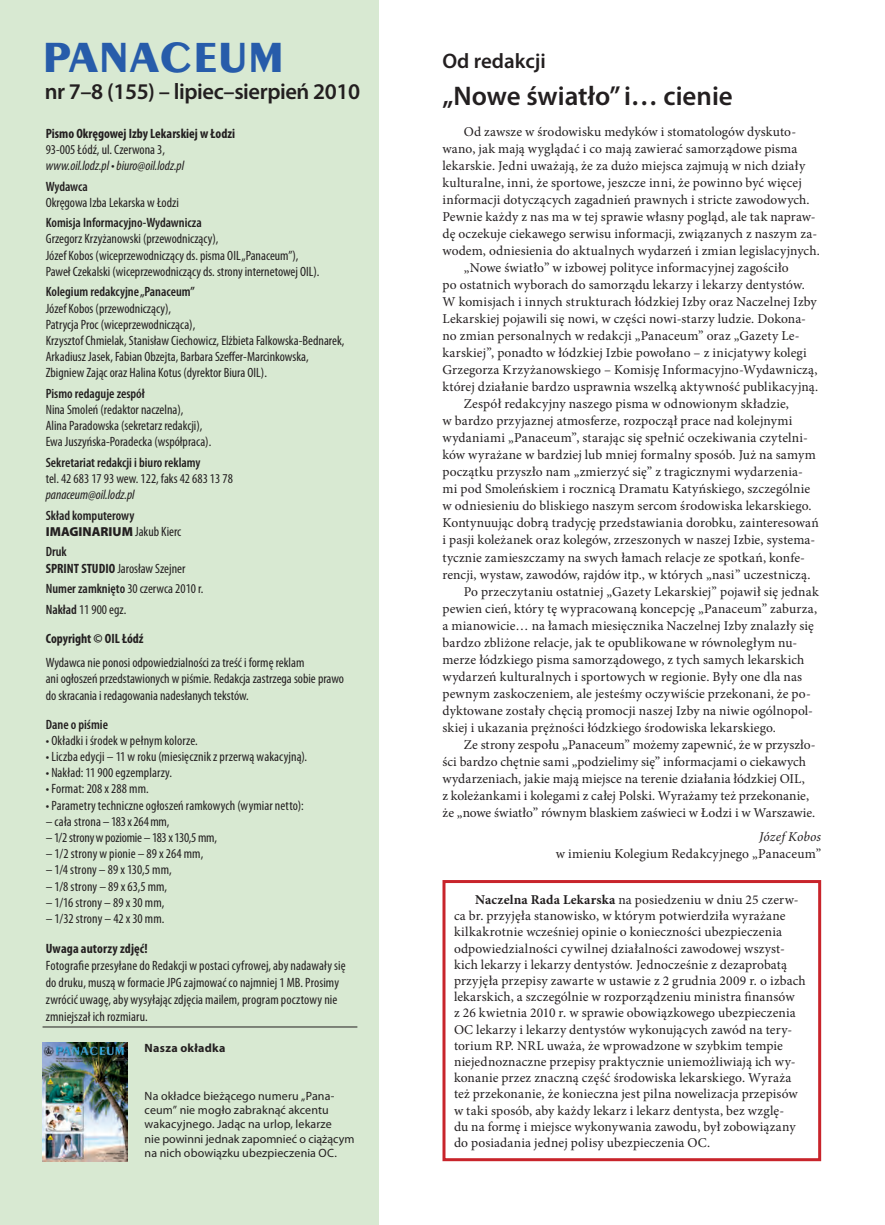
<style>
.page{position:relative;width:885px;height:1225px;background:#fff}
.page>*{position:absolute;margin:0;border:0;box-sizing:border-box;transform-origin:0 0}
.t1{font:700 45px "Penguin";color:#275caa}
.P_Nadtytuł{font:600 27px "Myriad Pro";color:#231f20}
.t2{font:600 22.5px "Myriad Pro";letter-spacing:-.02em;color:#231f20}
.P_Nadtytuł-2{font:600 21px "Myriad Pro";color:#231f20}
.P_Tekst{font:13.5px/17px "Minion Pro";letter-spacing:.01em;color:#231f20}
.P_Tekst_prosty{font:condensed 13.5px/16.2px "Myriad Pro";color:#231f20}
.P_Konferencje{font:condensed 13.5px/16.2px "Myriad Pro";color:#231f20}
.t3{font:600 condensed 13.5px "Myriad Pro";color:#231f20}
.P_Tekst_prosty-2{font:700 condensed 13.5px "Myriad Pro";color:#231f20}
.P_Ogłoszenia{font:italic condensed 13.5px "Myriad Pro";color:#231f20}
.P_Tekst-2{font:italic 13.5px "Minion Pro";letter-spacing:.01em;color:#231f20}
.t4{font:900 13.05px "Myriad Pro";color:#231f20}
.P_Tekst_prosty-3{font:12px/14.4px "Myriad Pro";letter-spacing:.01em;color:#231f20}
.P_Tekst-3{font:700 12px "Myriad Pro";letter-spacing:.025em;color:#231f20}
.s1{font-style:italic}
.s2{font-weight:400;font-stretch:condensed;font-size:13.5px}
.s3{font-weight:600}
.s4{font-weight:700}
</style>
<div class="page">
<div style="left:0;top:0;width:378px;height:1225px;background:#d8e9d2"></div>
<img style="left:43px;top:1042px;width:85px;height:119px">
<hr style="left:43px;top:1026px;width:314px;height:1px;background:#231f20">
<div style="left:442px;top:880px;width:379px;height:281px;border:3px solid #c8242b"></div>
<p class="t1" style="left:43px;top:31px;width:243px">PANACEUM</p>
<p class="t2" style="left:45px;top:77px;width:317px">nr 7–8 (155) – lipiec–sierpień 2010</p>
<p class="P_Tekst_prosty-2" style="left:46px;top:125px;width:191px">Pismo Okręgowej Izby Lekarskiej w Łodzi</p>
<p class="P_Tekst_prosty" style="left:46px;top:141px;width:121px">93-005 Łódź, ul. Czerwona 3,</p>
<p class="P_Ogłoszenia" style="left:46px;top:157px;width:140px">www.oil.lodz.pl • biuro@oil.lodz.pl</p>
<p class="t3" style="left:46px;top:178px;width:44px">Wydawca</p>
<p class="P_Tekst_prosty" style="left:46px;top:194px;width:135px">Okręgowa Izba Lekarska w Łodzi</p>
<p class="t3" style="left:46px;top:214px;width:157px">Komisja Informacyjno-Wydawnicza</p>
<p class="P_Tekst_prosty" style="left:46px;top:231px;width:275px">Grzegorz Krzyżanowski (przewodniczący),<br>Józef Kobos (wiceprzewodniczący ds. pisma OIL „Panaceum”),<br>Paweł Czekalski (wiceprzewodniczący ds. strony internetowej OIL).</p>
<p class="t3" style="left:46px;top:283px;width:150px">Kolegium redakcyjne „Panaceum”</p>
<p class="P_Konferencje" style="left:46px;top:300px;width:127px">Józef Kobos (przewodniczący),</p>
<p class="P_Konferencje" style="left:46px;top:316px;width:151px">Patrycja Proc (wiceprzewodnicząca),</p>
<p class="P_Konferencje" style="left:46px;top:332px;width:300px">Krzysztof Chmielak, Stanisław Ciechowicz, Elżbieta Falkowska-Bednarek,<br>Arkadiusz Jasek, Fabian Obzejta, Barbara Szeffer-Marcinkowska,<br>Zbigniew Zając oraz Halina Kotus (dyrektor Biura OIL).</p>
<p class="t3" style="left:46px;top:385px;width:100px">Pismo redaguje zespół</p>
<p class="P_Tekst_prosty" style="left:46px;top:401px;width:139px">Nina Smoleń (redaktor naczelna),</p>
<p class="P_Tekst_prosty" style="left:46px;top:417px;width:158px">Alina Paradowska (sekretarz redakcji),</p>
<p class="P_Tekst_prosty" style="left:46px;top:434px;width:167px">Ewa Juszyńska-Poradecka (współpraca).</p>
<p class="t3" style="left:46px;top:454px;width:156px">Sekretariat redakcji i biuro reklamy</p>
<p class="P_Tekst_prosty" style="left:46px;top:470px;width:189px">tel. 42 683 17 93 wew. 122, faks 42 683 13 78 <span class="s1">panaceum@oil.lodz.pl</span></p>
<p class="t3" style="left:46px;top:507px;width:90px">Skład komputerowy</p>
<p class="t4" style="left:46px;top:523px;width:137px">IMAGINARIUM <span class="s2">Jakub Kierc</span></p>
<p class="P_Tekst_prosty" style="left:46px;top:544px;width:141px"><span class="s3">Druk<br></span><span class="s4">SPRINT STUDIO</span> Jarosław Szejner</p>
<p class="P_Tekst_prosty" style="left:46px;top:580px;width:159px"><span class="s3">Numer zamknięto</span> 30 czerwca 2010 r.</p>
<p class="P_Tekst_prosty" style="left:46px;top:601px;width:82px"><span class="s3">Nakład</span> 11 900 egz.</p>
<p class="P_Tekst_prosty-2" style="left:46px;top:629px;width:99px">Copyright © OIL Łódź</p>
<p class="P_Tekst_prosty" style="left:46px;top:654px;width:300px">Wydawca nie ponosi odpowiedzialności za treść i formę reklam<br>ani ogłoszeń przedstawionych w piśmie. Redakcja zastrzega sobie prawo do skracania i redagowania nadesłanych tekstów.</p>
<p class="t3" style="left:46px;top:716px;width:64px">Dane o piśmie</p>
<p class="P_Tekst_prosty" style="left:46px;top:732px;width:154px">• Okładki i środek w pełnym kolorze.</p>
<p class="P_Tekst_prosty" style="left:46px;top:748px;width:263px">• Liczba edycji – 11 w roku (miesięcznik z przerwą wakacyjną).</p>
<p class="P_Tekst_prosty" style="left:46px;top:764px;width:128px">• Nakład: 11 900 egzemplarzy.</p>
<p class="P_Tekst_prosty" style="left:46px;top:780px;width:104px">• Format: 208 x 288 mm.</p>
<p class="P_Tekst_prosty" style="left:46px;top:797px;width:259px">• Parametry techniczne ogłoszeń ramkowych (wymiar netto):</p>
<p class="P_Tekst_prosty" style="left:46px;top:813px;width:125px">– cała strona – 183 x 264 mm,</p>
<p class="P_Tekst_prosty" style="left:46px;top:829px;width:173px">– 1/2 strony w poziomie – 183 x 130,5 mm,</p>
<p class="P_Tekst_prosty" style="left:46px;top:845px;width:159px">– 1/2 strony w pionie – 89 x 264 mm,</p>
<p class="P_Tekst_prosty" style="left:46px;top:861px;width:127px">– 1/4 strony – 89 x 130,5 mm,</p>
<p class="P_Tekst_prosty" style="left:46px;top:878px;width:123px">– 1/8 strony – 89 x 63,5 mm,</p>
<p class="P_Tekst_prosty" style="left:46px;top:894px;width:120px">– 1/16 strony – 89 x 30 mm,</p>
<p class="P_Tekst_prosty" style="left:46px;top:910px;width:120px">– 1/32 strony – 42 x 30 mm.</p>
<p class="P_Tekst_prosty-2" style="left:46px;top:940px;width:103px">Uwaga autorzy zdjęć!</p>
<p class="P_Tekst_prosty" style="left:46px;top:956px;width:301px;line-height:17px">Fotografie przesyłane do Redakcji w postaci cyfrowej, aby nadawały się do druku, muszą w formacie JPG zajmować co najmniej 1 MB. Prosimy zwrócić uwagę, aby wysyłając zdjęcia mailem, program pocztowy nie zmniejszał ich rozmiaru.</p>
<p class="P_Tekst-3" style="left:145px;top:1040px;width:82px">Nasza okładka</p>
<p class="P_Tekst_prosty-3" style="left:145px;top:1088px;width:211px">Na okładce bieżącego numeru „Pana&shy;ceum” nie mogło zabraknąć akcentu wakacyjnego. Jadąc na urlop, lekarze<br>nie powinni jednak zapomnieć o ciążącym na nich obowiązku ubezpieczenia OC.</p>
<p class="P_Nadtytuł-2" style="left:442px;top:48px;width:105px">Od redakcji</p>
<p class="P_Nadtytuł" style="left:442px;top:79px;width:292px">„Nowe światło” i… cienie</p>
<p class="P_Tekst" style="left:442px;top:123px;width:379px;text-indent:21px">Od zawsze w środowisku medyków i stomatologów dyskuto&shy;wano, jak mają wyglądać i co mają zawierać samorządowe pisma lekarskie. Jedni uważają, że za dużo miejsca zajmują w nich działy kulturalne, inni, że sportowe, jeszcze inni, że powinno być więcej informacji dotyczących zagadnień prawnych i stricte zawodowych.<br>Pewnie każdy z nas ma w tej sprawie własny pogląd, ale tak napraw&shy;dę oczekuje ciekawego serwisu informacji, związanych z naszym za&shy;wodem, odniesienia do aktualnych wydarzeń i zmian legislacyjnych.</p>
<p class="P_Tekst" style="left:442px;top:259px;width:377px;text-indent:21px">„Nowe światło” w izbowej polityce informacyjnej zagościło<br>po ostatnich wyborach do samorządu lekarzy i lekarzy dentystów.<br>W komisjach i innych strukturach łódzkiej Izby oraz Naczelnej Izby Lekarskiej pojawili się nowi, w części nowi-starzy ludzie. Dokona&shy;no zmian personalnych w redakcji „Panaceum” oraz „Gazety Le&shy;karskiej”, ponadto w łódzkiej Izbie powołano – z inicjatywy kolegi Grzegorza Krzyżanowskiego – Komisję Informacyjno-Wydawniczą, której działanie bardzo usprawnia wszelką aktywność publikacyjną.</p>
<p class="P_Tekst" style="left:442px;top:396px;width:378px;text-indent:21px">Zespół redakcyjny naszego pisma w odnowionym składzie,<br>w bardzo przyjaznej atmosferze, rozpoczął prace nad kolejnymi wydaniami „Panaceum”, starając się spełnić oczekiwania czytelni&shy;ków wyrażane w bardziej lub mniej formalny sposób. Już na samym początku przyszło nam „zmierzyć się” z tragicznymi wydarzenia&shy;mi pod Smoleńskiem i rocznicą Dramatu Katyńskiego, szczególnie w odniesieniu do bliskiego naszym sercom środowiska lekarskiego.<br>Kontynuując dobrą tradycję przedstawiania dorobku, zainteresowań i pasji koleżanek oraz kolegów, zrzeszonych w naszej Izbie, systema&shy;tycznie zamieszczamy na swych łamach relacje ze spotkań, konfe&shy;rencji, wystaw, zawodów, rajdów itp., w których „nasi” uczestniczą.</p>
<p class="P_Tekst" style="left:442px;top:583px;width:378px;text-indent:21px">Po przeczytaniu ostatniej „Gazety Lekarskiej” pojawił się jednak pewien cień, który tę wypracowaną koncepcję „Panaceum” zaburza, a mianowicie… na łamach miesięcznika Naczelnej Izby znalazły się bardzo zbliżone relacje, jak te opublikowane w równoległym nu&shy;merze łódzkiego pisma samorządowego, z tych samych lekarskich wydarzeń kulturalnych i sportowych w regionie. Były one dla nas pewnym zaskoczeniem, ale jesteśmy oczywiście przekonani, że po&shy;dyktowane zostały chęcią promocji naszej Izby na niwie ogólnopol&shy;skiej i ukazania prężności łódzkiego środowiska lekarskiego.</p>
<p class="P_Tekst" style="left:442px;top:736px;width:374px;text-indent:21px">Ze strony zespołu „Panaceum” możemy zapewnić, że w przyszło&shy;ści bardzo chętnie sami „podzielimy się” informacjami o ciekawych wydarzeniach, jakie mają miejsce na terenie działania łódzkiej OIL,<br>z koleżankami i kolegami z całej Polski. Wyrażamy też przekonanie, że „nowe światło” równym blaskiem zaświeci w Łodzi i w Warszawie.</p>
<p class="P_Tekst-2" style="left:759px;top:828px;width:63px">Józef Kobos</p>
<p class="P_Tekst" style="left:556px;top:845px;width:267px">w imieniu Kolegium Redakcyjnego „Panaceum”</p>
<p class="P_Tekst" style="left:454px;top:891px;width:353px;line-height:16.2px;text-indent:21px"><span class="s4">Naczelna Rada Lekarska</span> na posiedzeniu w dniu 25 czerw&shy;ca br. przyjęła stanowisko, w którym potwierdziła wyrażane kilkakrotnie wcześniej opinie o konieczności ubezpieczenia odpowiedzialności cywilnej działalności zawodowej wszyst&shy;kich lekarzy i lekarzy dentystów. Jednocześnie z dezaprobatą przyjęła przepisy zawarte w ustawie z 2 grudnia 2009 r. o izbach lekarskich, a szczególnie w rozporządzeniu ministra finansów<br>z 26 kwietnia 2010 r. w sprawie obowiązkowego ubezpieczenia OC lekarzy i lekarzy dentystów wykonujących zawód na tery&shy;torium RP. NRL uważa, że wprowadzone w szybkim tempie niejednoznaczne przepisy praktycznie uniemożliwiają ich wy&shy;konanie przez znaczną część środowiska lekarskiego. Wyraża też przekonanie, że konieczna jest pilna nowelizacja przepisów w taki sposób, aby każdy lekarz i lekarz dentysta, bez wzglę-<br>du na formę i miejsce wykonywania zawodu, był zobowiązany do posiadania jednej polisy ubezpieczenia OC.</p>
</div>
